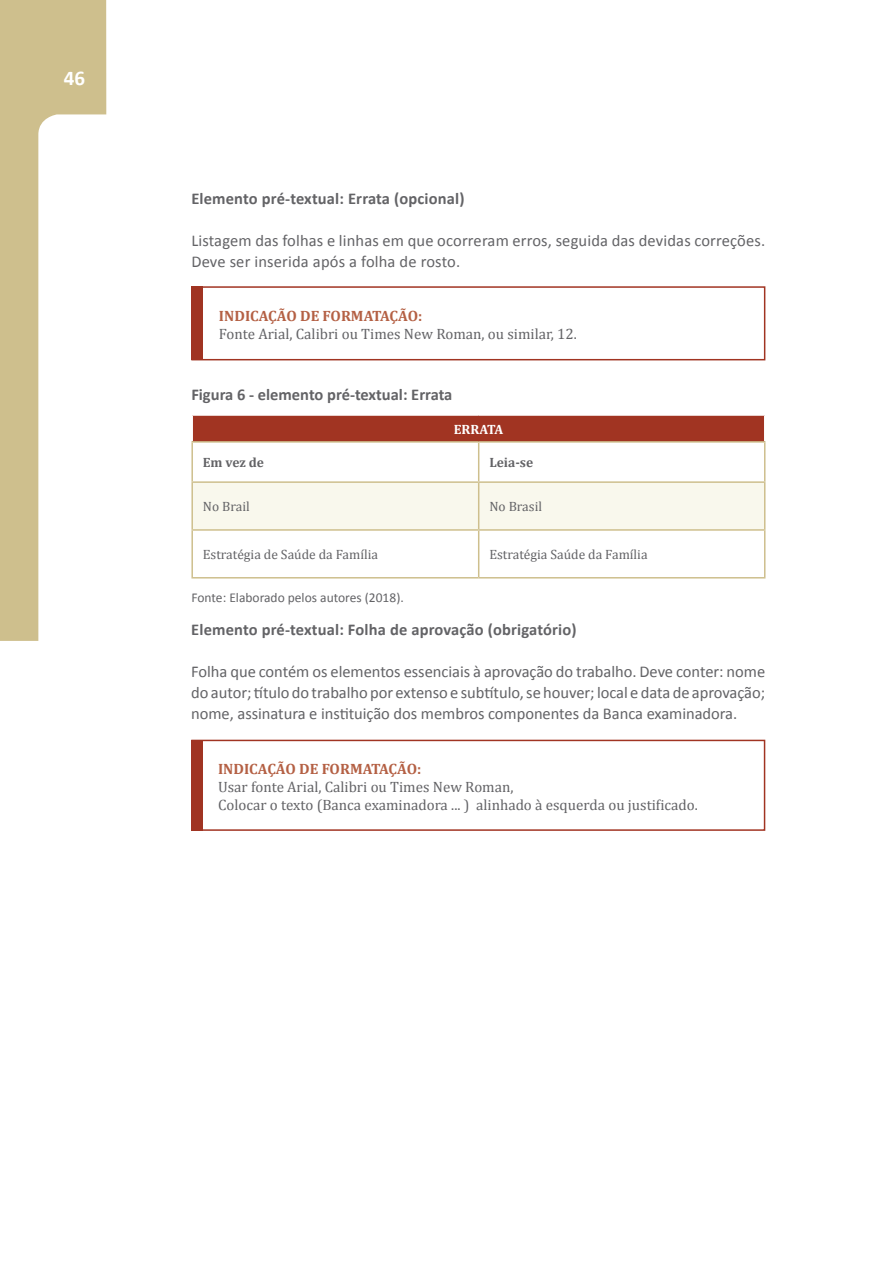
<style>
.page{position:relative;width:893px;height:1263px;background:#fff}
.page>*{position:absolute;margin:0;border:0;box-sizing:border-box;transform-origin:0 0}
.t1{font:700 21px "Calibri";color:#fff}
.t2{font:16.5px/21px "Calibri";letter-spacing:.01em;color:#636366}
.t3{font:700 16.5px "Calibri";letter-spacing:.005em;color:#636366}
.t4{font:15px/18px "Cambria";color:#636366}
.t5{font:700 15px "Cambria";color:#b46044}
.t6{font:13.5px "Cambria";color:#636366}
.t7{font:13.5px "Calibri";color:#636366}
.t8{font:700 13.5px "Cambria";color:#636366}
.t9{font:700 13.5px "Cambria";color:#fff}
</style>
<div class="page">
<svg style="left:0;top:0;width:106px;height:641px"></svg>
<div style="left:191px;top:286px;width:574px;height:74px;border:2px solid #a13422"></div>
<div style="left:192px;top:286px;width:11px;height:74px;background:#a03422"></div>
<div style="left:192px;top:415px;width:573px;height:27px;background:#a13422"></div>
<div style="left:193px;top:483px;width:571px;height:46px;background:#f9f8ed"></div>
<svg style="left:764px;top:416px;width:1px;height:25px"></svg>
<hr style="left:191px;top:416px;width:2px;height:25px;background:#fff">
<hr style="left:191px;top:414px;width:288px;height:2px;background:#fff">
<hr style="left:479px;top:414px;width:286px;height:2px;background:#fff">
<hr style="left:191px;top:441px;width:288px;height:2px;background:#cebf8d">
<hr style="left:191px;top:443px;width:2px;height:38px;background:#cebf8d">
<hr style="left:479px;top:441px;width:286px;height:2px;background:#cebf8d">
<hr style="left:478px;top:443px;width:1px;height:38px;background:#cebf8d">
<hr style="left:764px;top:443px;width:1px;height:38px;background:#cebf8d">
<hr style="left:191px;top:481px;width:288px;height:2px;background:#cebf8d">
<hr style="left:191px;top:483px;width:2px;height:46px;background:#cebf8d">
<hr style="left:479px;top:481px;width:286px;height:2px;background:#cebf8d">
<hr style="left:478px;top:483px;width:1px;height:46px;background:#cebf8d">
<hr style="left:764px;top:483px;width:1px;height:46px;background:#cebf8d">
<hr style="left:191px;top:529px;width:288px;height:2px;background:#cebf8d">
<hr style="left:191px;top:531px;width:2px;height:46px;background:#cebf8d">
<hr style="left:479px;top:529px;width:286px;height:2px;background:#cebf8d">
<hr style="left:478px;top:531px;width:1px;height:46px;background:#cebf8d">
<hr style="left:764px;top:531px;width:1px;height:46px;background:#cebf8d">
<hr style="left:191px;top:577px;width:288px;height:1px;background:#cebf8d">
<hr style="left:479px;top:577px;width:286px;height:1px;background:#cebf8d">
<div style="left:191px;top:740px;width:574px;height:91px;border:2px solid #a13422"></div>
<div style="left:192px;top:740px;width:11px;height:91px;background:#a03422"></div>
<p class="t1" style="left:64px;top:64px;width:23px">46</p>
<p class="t3" style="left:191px;top:188px;width:275px">Elemento pré-textual: Errata (opcional)</p>
<p class="t2" style="left:191px;top:230px;width:575px">Listagem das folhas e linhas em que ocorreram erros, seguida das devidas correções.<br>Deve ser inserida após a folha de rosto.</p>
<p class="t5" style="left:219px;top:305px;width:205px">INDICAÇÃO DE FORMATAÇÃO:</p>
<p class="t4" style="left:219px;top:324px;width:359px">Fonte Arial, Calibri ou Times New Roman, ou similar, 12.</p>
<p class="t3" style="left:191px;top:384px;width:263px">Figura 6 - elemento pré-textual: Errata</p>
<p class="t9" style="left:454px;top:420px;width:51px">ERRATA</p>
<p class="t8" style="left:203px;top:453px;width:63px">Em vez de</p>
<p class="t8" style="left:489px;top:453px;width:45px">Leia-se</p>
<p class="t6" style="left:203px;top:499px;width:48px">No Brail</p>
<p class="t6" style="left:489px;top:499px;width:54px">No Brasil</p>
<p class="t6" style="left:203px;top:546px;width:177px">Estratégia de Saúde da Família</p>
<p class="t6" style="left:489px;top:546px;width:160px">Estratégia Saúde da Família</p>
<p class="t7" style="left:191px;top:589px;width:214px">Fonte: Elaborado pelos autores (2018).</p>
<p class="t3" style="left:191px;top:619px;width:387px">Elemento pré-textual: Folha de aprovação (obrigatório)</p>
<p class="t2" style="left:191px;top:661px;width:575px;text-align:justify">Folha que contém os elementos essenciais à aprovação do trabalho. Deve conter: nome do autor; título do trabalho por extenso e subtítulo, se houver; local e data de aprovação; nome, assinatura e instituição dos membros componentes da Banca examinadora.</p>
<p class="t5" style="left:218px;top:758px;width:205px">INDICAÇÃO DE FORMATAÇÃO:</p>
<p class="t4" style="left:218px;top:778px;width:481px">Usar fonte Arial, Calibri ou Times New Roman,<br>Colocar o texto (Banca examinadora ... ) alinhado à esquerda ou justificado.</p>
</div>
